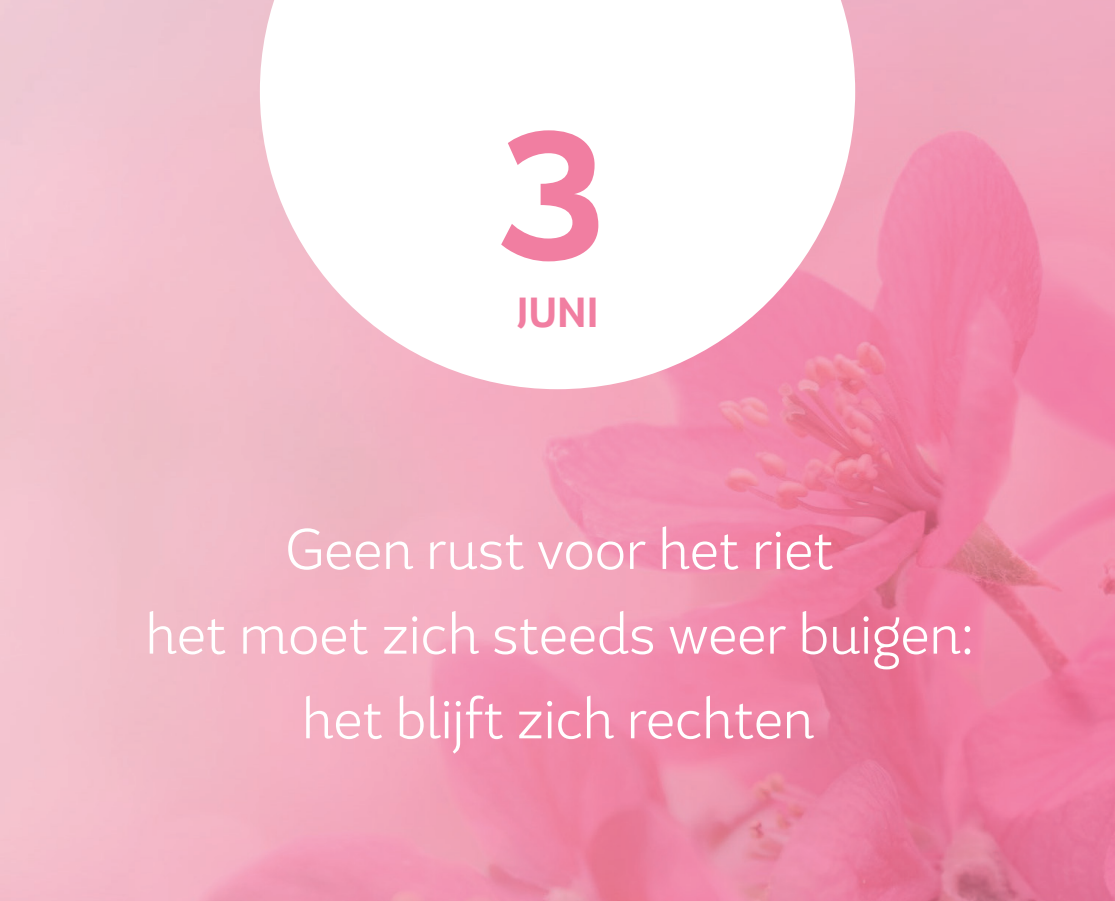
<style>
.page{position:relative;width:1115px;height:901px;background:#fff}
.page>*{position:absolute;margin:0;border:0;box-sizing:border-box;transform-origin:0 0}
.t1{font:700 180px "Magallanes Cond";color:#f17ea1}
.t2{font:300 57px/84.6px "Magallanes Cond";color:#fff;text-align:center}
.t3{font:700 42px "Magallanes Cond";color:#f17ea1}
</style>
<div class="page">
<img style="left:0;top:0;width:1115px;height:901px">
<svg style="left:260px;top:0;width:595px;height:389px"></svg>
<svg style="left:0;top:0;width:7px;height:8px"></svg>
<svg style="left:0;top:897px;width:7px;height:4px"></svg>
<svg style="left:1108px;top:0;width:7px;height:8px"></svg>
<svg style="left:1108px;top:897px;width:7px;height:4px"></svg>
<h1 class="t1" style="left:498px;top:82px;width:108px">3</h1>
<p class="t3" style="left:516px;top:286px;width:84px">JUNI</p>
<p class="t2" style="left:146px;top:507px;width:830px">Geen rust voor het riet<br>het moet zich steeds weer buigen: het blijft zich rechten</p>
</div>
